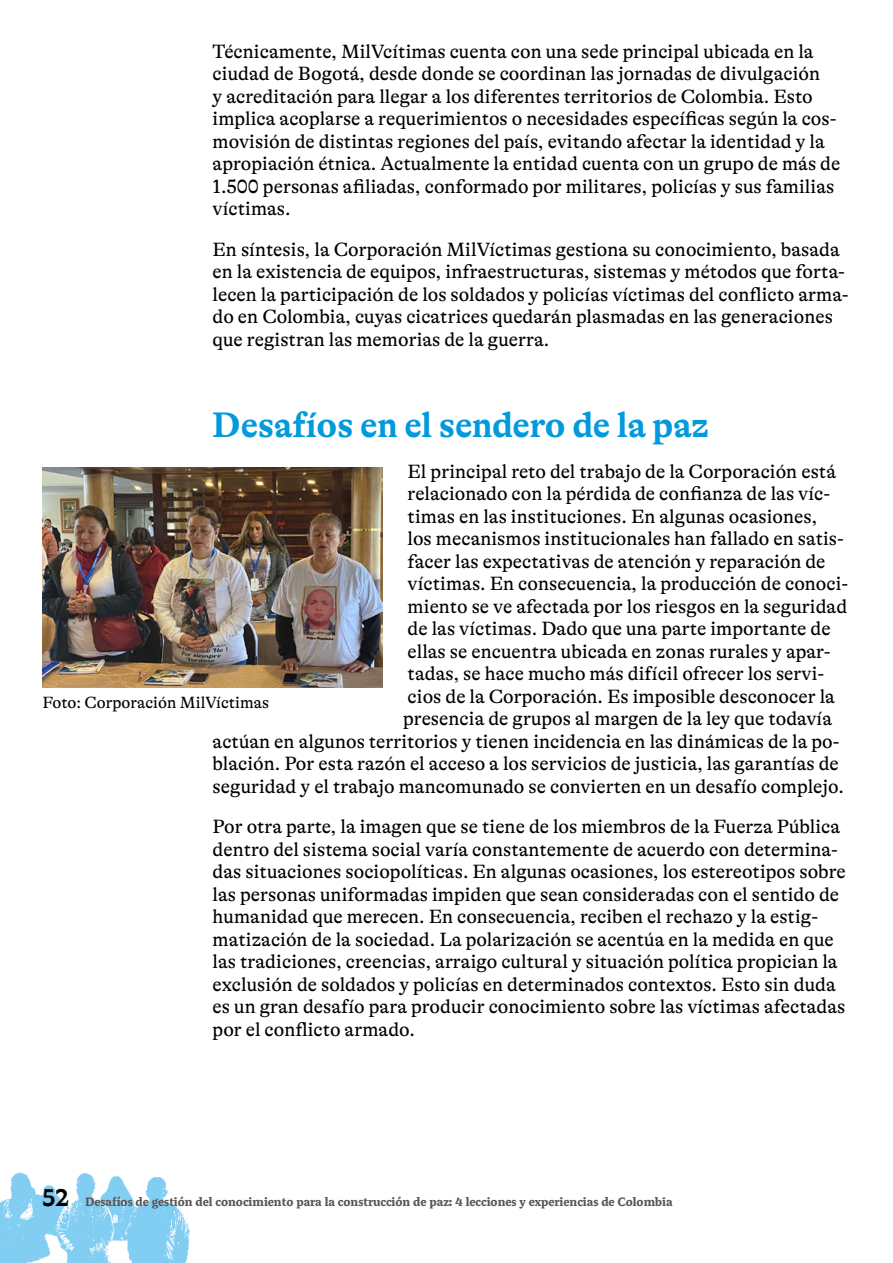
<style>
.page{position:relative;width:893px;height:1263px;background:#fff}
.page>*{position:absolute;margin:0;border:0;box-sizing:border-box;transform-origin:0 0}
.t1{font:700 36px "GT Alpina";color:#009add}
.t2{font:19.5px/22.5px "GT Alpina";color:#000}
.t3{font:16.5px "GT Alpina";color:#000}
.t4{font:700 12px "PTP Avante";color:#575756}
.s1{font-size:24px;color:#000}
</style>
<div class="page">
<img style="left:0;top:1172px;width:190px;height:91px">
<img style="left:43px;top:467px;width:340px;height:220px">
<p class="t2" style="left:213px;top:40px;width:629px">Técnicamente, MilVcítimas cuenta con una sede principal ubicada en la ciudad de Bogotá, desde donde se coordinan las jornadas de divulgación<br>y acreditación para llegar a los diferentes territorios de Colombia. Esto implica acoplarse a requerimientos o necesidades específicas según la cos&shy;movisión de distintas regiones del país, evitando afectar la identidad y la apropiación étnica. Actualmente la entidad cuenta con un grupo de más de 1.500 personas afiliadas, conformado por militares, policías y sus familias víctimas.</p>
<p class="t2" style="left:213px;top:238px;width:638px">En síntesis, la Corporación MilVíctimas gestiona su conocimiento, basada en la existencia de equipos, infraestructuras, sistemas y métodos que forta&shy;lecen la participación de los soldados y policías víctimas del conflicto arma&shy;do en Colombia, cuyas cicatrices quedarán plasmadas en las generaciones que registran las memorias de la guerra.</p>
<h1 class="t1" style="left:213px;top:405px;width:498px">Desafíos en el sendero de la paz</h1>
<p class="t2" style="left:408px;top:460px;width:430px">El principal reto del trabajo de la Corporación está</p>
<p class="t2" style="left:408px;top:482px;width:424px">relacionado con la pérdida de confianza de las víc-</p>
<p class="t2" style="left:408px;top:505px;width:411px">timas en las instituciones. En algunas ocasiones,</p>
<p class="t2" style="left:408px;top:527px;width:438px">los mecanismos institucionales han fallado en satis-</p>
<p class="t2" style="left:408px;top:550px;width:419px">facer las expectativas de atención y reparación de</p>
<p class="t2" style="left:408px;top:572px;width:442px">víctimas. En consecuencia, la producción de conoci-</p>
<p class="t2" style="left:408px;top:595px;width:441px">miento se ve afectada por los riesgos en la seguridad</p>
<p class="t2" style="left:408px;top:617px;width:424px">de las víctimas. Dado que una parte importante de</p>
<p class="t2" style="left:408px;top:640px;width:425px">ellas se encuentra ubicada en zonas rurales y apar-</p>
<p class="t2" style="left:408px;top:662px;width:418px">tadas, se hace mucho más difícil ofrecer los servi-</p>
<p class="t2" style="left:408px;top:685px;width:429px">cios de la Corporación. Es imposible desconocer la</p>
<p class="t2" style="left:403px;top:707px;width:431px">presencia de grupos al margen de la ley que todavía</p>
<p class="t2" style="left:213px;top:730px;width:628px">actúan en algunos territorios y tienen incidencia en las dinámicas de la po-</p>
<p class="t2" style="left:213px;top:752px;width:628px">blación. Por esta razón el acceso a los servicios de justicia, las garantías de</p>
<p class="t2" style="left:213px;top:775px;width:633px">seguridad y el trabajo mancomunado se convierten en un desafío complejo.</p>
<p class="t2" style="left:213px;top:815px;width:635px">Por otra parte, la imagen que se tiene de los miembros de la Fuerza Pública dentro del sistema social varía constantemente de acuerdo con determina&shy;das situaciones sociopolíticas. En algunas ocasiones, los estereotipos sobre las personas uniformadas impiden que sean consideradas con el sentido de humanidad que merecen. En consecuencia, reciben el rechazo y la estig&shy;matización de la sociedad. La polarización se acentúa en la medida en que las tradiciones, creencias, arraigo cultural y situación política propician la exclusión de soldados y policías en determinados contextos. Esto sin duda es un gran desafío para producir conocimiento sobre las víctimas afectadas por el conflicto armado.</p>
<p class="t3" style="left:43px;top:693px;width:228px">Foto: Corporación MilVíctimas</p>
<p class="t4" style="left:43px;top:1194px;width:632px"><span class="s1">52</span> Desafíos de gestión del conocimiento para la construcción de paz: 4 lecciones y experiencias de Colombia</p>
</div>
